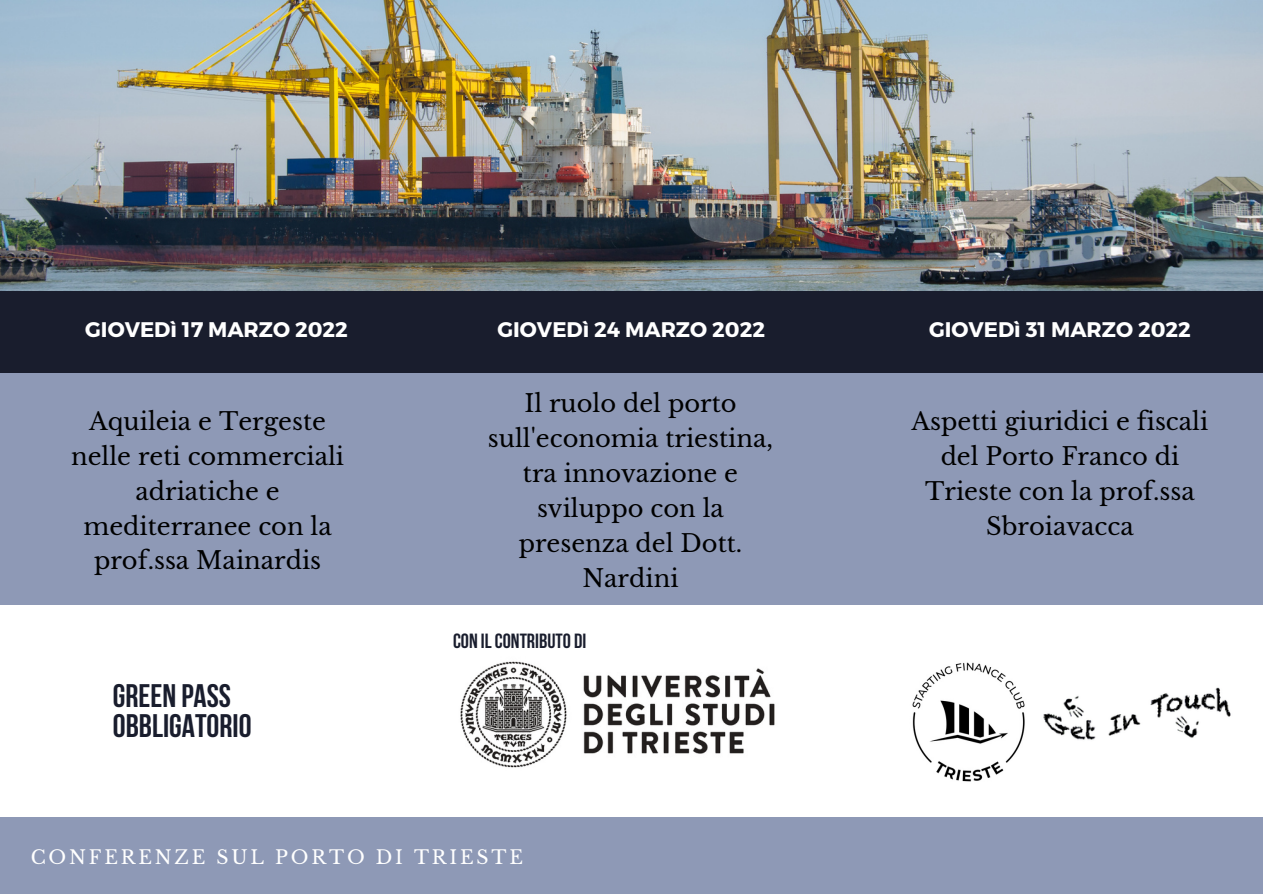
<style>
.page{position:relative;width:1263px;height:894px;background:#fff}
.page>*{position:absolute;margin:0;border:0;box-sizing:border-box;transform-origin:0 0}
.t1{font:700 32.4px/29.2px "Bebas Neue";color:#191d2d}
.t2{font:24.15px/34.8px "Libre Baskerville";color:#000;text-align:center}
.t3{font:700 21.15px "Montserrat";color:#fff}
.t4{font:700 20.4px "Bebas Neue";color:#191d2d}
.t5{font:18.75px "Libre Baskerville";letter-spacing:.15em;color:#fff}
.s1{color:#fff}
</style>
<div class="page">
<img style="left:350px;top:604px;width:535px;height:164px">
<div style="left:0;top:272px;width:1263px;height:332px;background:#8e99b6"></div>
<img style="left:1043px;top:687px;width:188px;height:53px">
<div style="left:0;top:817px;width:1263px;height:76px;background:#8e99b6"></div>
<div style="left:0;top:271px;width:1263px;height:102px;background:#191d2d"></div>
<img style="left:912px;top:662px;width:113px;height:120px">
<img style="left:0;top:0;width:1263px;height:291px">
<p class="t3" style="left:85px;top:315px;width:264px">GIOVEDì 17 MARZO 2022</p>
<p class="t3" style="left:497px;top:315px;width:269px">GIOVEDì 24 MARZO 2022</p>
<p class="t3" style="left:929px;top:315px;width:263px">GIOVEDì 31 MARZO 2022</p>
<p class="t2" style="left:71px;top:404px;width:275px">Aquileia e Tergeste nelle reti commerciali adriatiche e mediterranee con la prof.ssa Mainardis</p>
<p class="t1" style="left:113px;top:684px;width:153px">GREEN PASS<br>OBBLIGATORIO<span class="s1">O</span></p>
<p class="t2" style="left:488px;top:386px;width:287px">Il ruolo del porto sull'economia triestina, tra innovazione e sviluppo con la presenza del Dott.<br>Nardini</p>
<p class="t4" style="left:453px;top:632px;width:146px">CON ILCONTRIBUTO DI<span class="s1">O</span></p>
<p class="t5" style="left:31px;top:845px;width:494px">CONFERENZE SUL PORTO DI TRIESTE</p>
<p class="t2" style="left:911px;top:404px;width:298px">Aspetti giuridici e fiscali del Porto Franco di<br>Trieste con la prof.ssa<br>Sbroiavacca</p>
</div>
